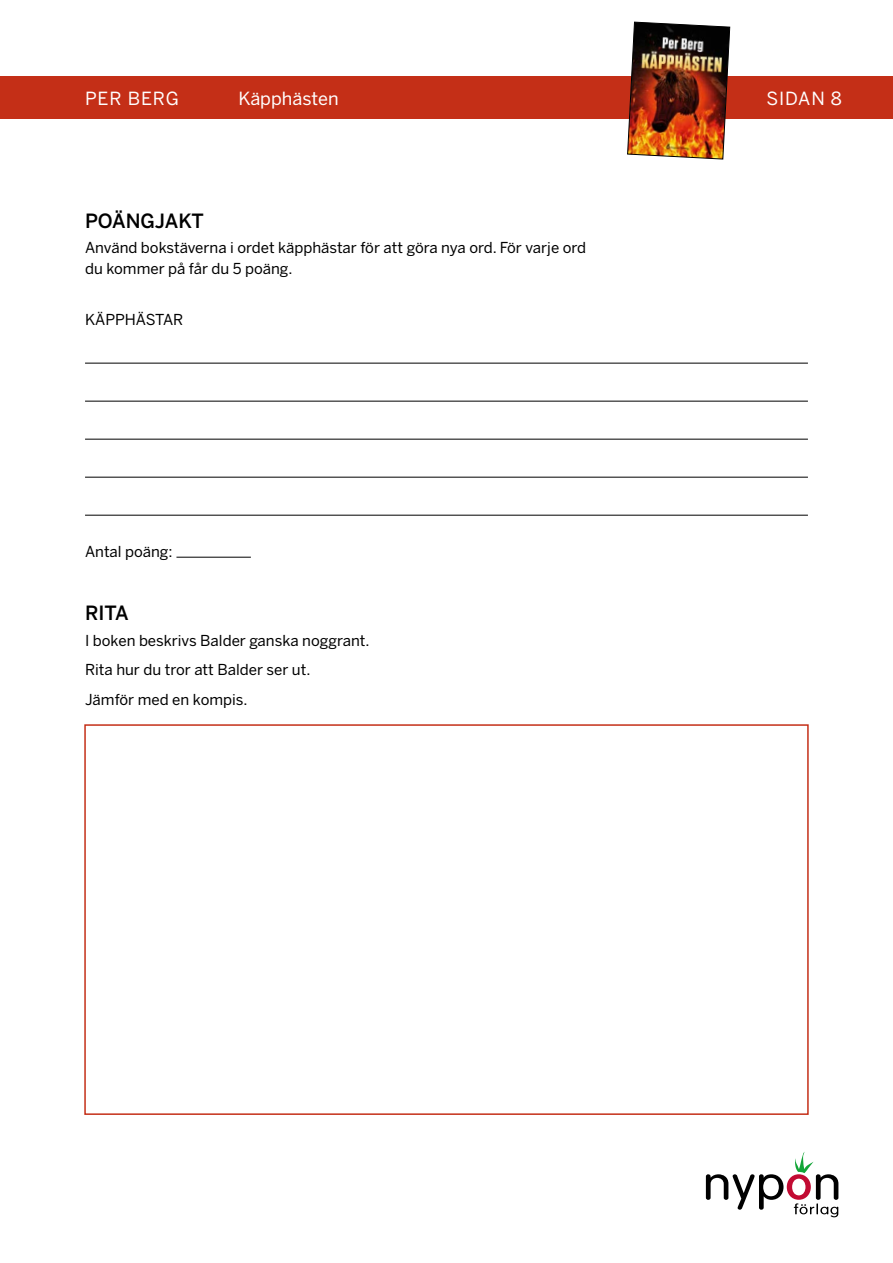
<style>
.page{position:relative;width:893px;height:1263px;background:#fff}
.page>*{position:absolute;margin:0;border:0;box-sizing:border-box;transform-origin:0 0}
.t1{font:500 19.5px "Benton Sans";color:#000}
.t2{font:18px "Benton Sans";letter-spacing:.005em;color:#fff}
.t3{font:15px/29.5px "Benton Sans";color:#000}
</style>
<div class="page">
<svg style="left:706px;top:1152px;width:132px;height:65px"></svg>
<div style="left:0;top:77px;width:893px;height:42px;background:#c42f17"></div>
<img style="left:627px;top:21px;width:103px;height:139px">
<hr style="left:85px;top:363px;width:723px;height:1px;background:#000">
<hr style="left:85px;top:401px;width:723px;height:1px;background:#000">
<hr style="left:85px;top:439px;width:723px;height:1px;background:#000">
<hr style="left:85px;top:477px;width:723px;height:1px;background:#000">
<hr style="left:85px;top:515px;width:723px;height:1px;background:#000">
<hr style="left:176px;top:557px;width:75px;height:1px;background:#000">
<div style="left:84px;top:724px;width:725px;height:391px;border:2px solid #c42f17"></div>
<p class="t2" style="left:85px;top:87px;width:95px">PER BERG</p>
<p class="t2" style="left:238px;top:87px;width:102px">Käpphästen</p>
<p class="t2" style="left:766px;top:87px;width:77px">SIDAN 8</p>
<h1 class="t1" style="left:85px;top:209px;width:120px">POÄNGJAKT</h1>
<p class="t3" style="left:85px;top:237px;width:503px;line-height:21px">Använd bokstäverna i ordet käpphästar för att göra nya ord. För varje ord du kommer på får du 5 poäng.</p>
<p class="t3" style="left:85px;top:305px;width:100px">KÄPPHÄSTAR</p>
<p class="t3" style="left:85px;top:537px;width:89px">Antal poäng:</p>
<h1 class="t1" style="left:85px;top:601px;width:45px">RITA</h1>
<p class="t3" style="left:85px;top:625px;width:286px">I boken beskrivs Balder ganska noggrant.<br>Rita hur du tror att Balder ser ut.<br>Jämför med en kompis.</p>
</div>
